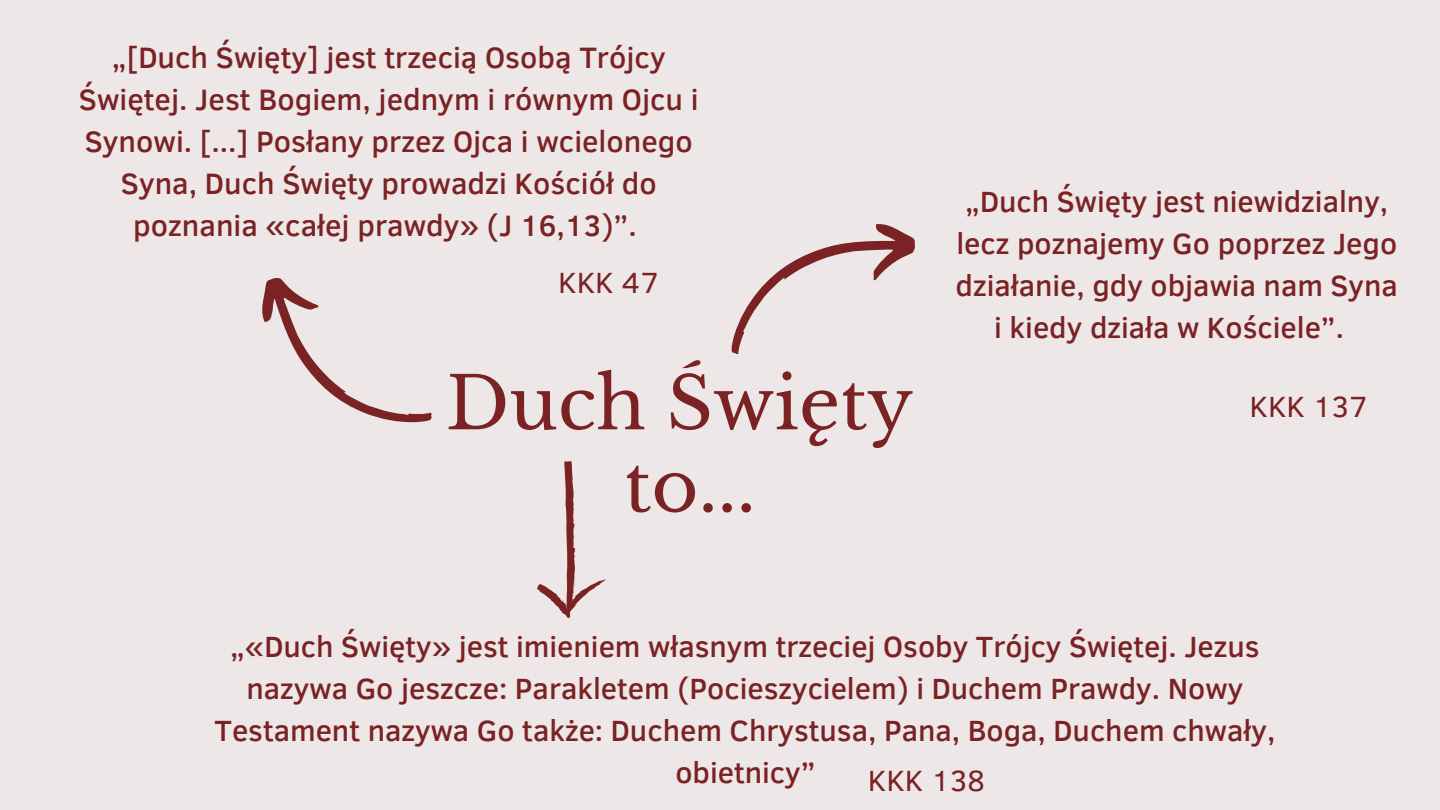
<style>
.page{position:relative;width:1440px;height:810px;background:#ede8e7}
.page>*{position:absolute;margin:0;border:0;box-sizing:border-box;transform-origin:0 0}
.t1{font:72px/82.5px "Libre Baskerville";color:#7b2225;text-align:center}
.t2{font:500 30.2px/42px "Clear Sans";color:#7b2225;text-align:center}
.t3{font:500 30px/42px "Clear Sans";color:#7b2225;text-align:center}
.t4{font:30px "Clear Sans";color:#7b2225}
</style>
<div class="page">
<svg style="left:262px;top:277px;width:170px;height:146px"></svg>
<svg style="left:731px;top:224px;width:184px;height:130px"></svg>
<svg style="left:537px;top:461px;width:69px;height:157px"></svg>
<p class="t2" style="left:79px;top:35px;width:621px">„[Duch Święty] jest trzecią Osobą Trójcy Świętej. Jest Bogiem, jednym i równym Ojcu i Synowi. [...] Posłany przez Ojca i wcielonego Syna, Duch Święty prowadzi Kościół do poznania «całej prawdy» (J 16,13)”.</p>
<p class="t4" style="left:558px;top:260px;width:102px">KKK 47</p>
<h1 class="t1" style="left:446px;top:363px;width:469px">Duch Święty to...</h1>
<p class="t3" style="left:956px;top:179px;width:444px">„Duch Święty jest niewidzialny, lecz poznajemy Go poprzez Jego działanie, gdy objawia nam Syna i kiedy działa w Kościele”.</p>
<p class="t4" style="left:1250px;top:385px;width:120px">KKK 137</p>
<p class="t3" style="left:215px;top:624px;width:1062px">„«Duch Święty» jest imieniem własnym trzeciej Osoby Trójcy Świętej. Jezus nazywa Go jeszcze: Parakletem (Pocieszycielem) i Duchem Prawdy. Nowy Testament nazywa Go także: Duchem Chrystusa, Pana, Boga, Duchem chwały, obietnicy”</p>
<p class="t4" style="left:868px;top:759px;width:118px">KKK 138</p>
</div>
